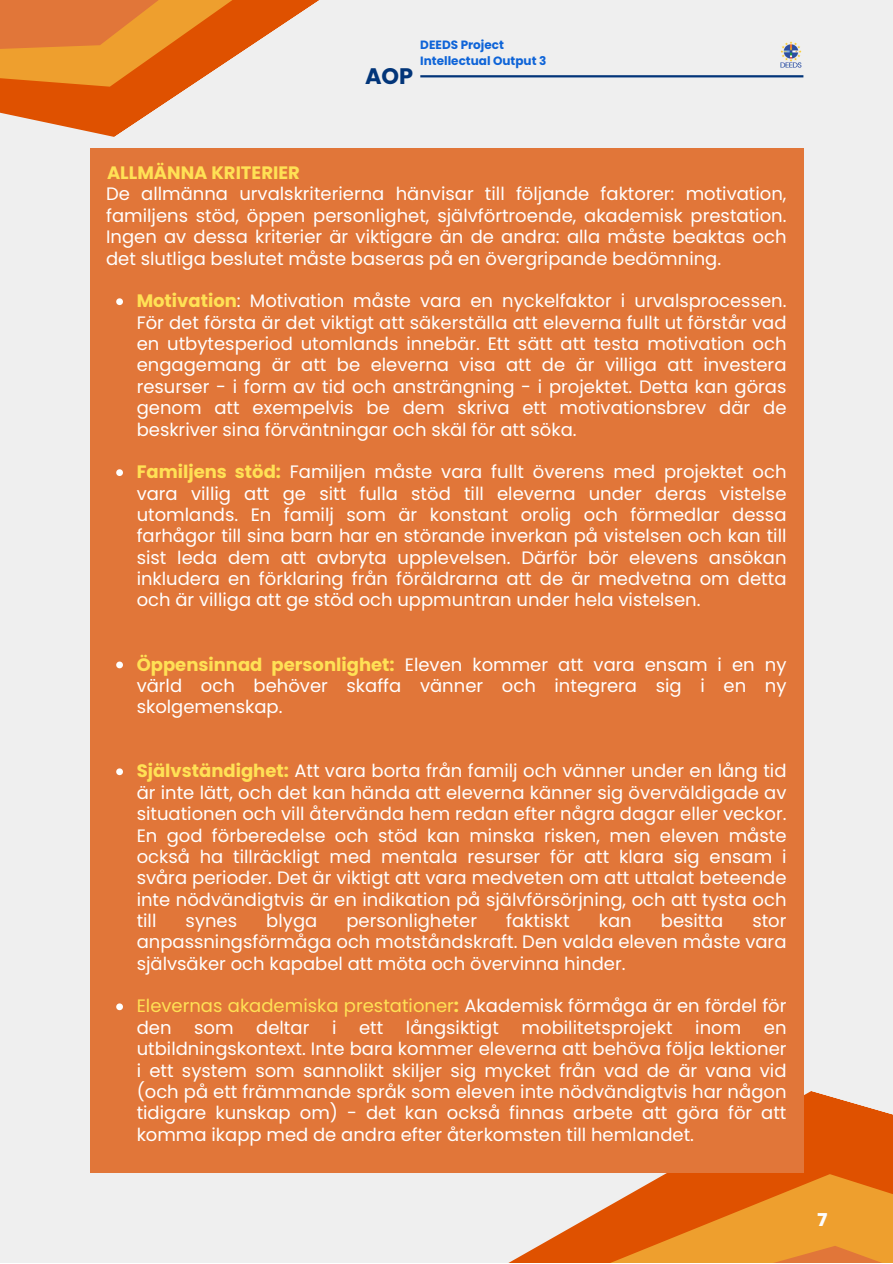
<style>
.page{position:relative;width:893px;height:1264px;background:#fff}
.page>*{position:absolute;margin:0;border:0;box-sizing:border-box;transform-origin:0 0}
.t1{font:700 22.5px "Poppins";color:#023579}
.t2{font:18px/21.3px "Poppins";color:#fff;text-align:justify}
.t3{font:700 18px "Poppins";color:#ffe155}
.t4{font:800 18px "Open Sans";color:#fdfdfe}
.t5{font:700 12px "Poppins";color:#0e64d8}
.s1{font-weight:700;color:#ffe155}
.s2{color:#ffe155}
</style>
<div class="page">
<div style="left:0;top:0;width:892px;height:1262px;background:#efefef"></div>
<svg style="left:0;top:0;width:483px;height:149px"></svg>
<svg style="left:510px;top:1103px;width:382px;height:159px"></svg>
<div style="left:90px;top:149px;width:713px;height:1024px;background:#e17639"></div>
<svg style="left:116px;top:298px;width:7px;height:7px"></svg>
<svg style="left:116px;top:469px;width:7px;height:7px"></svg>
<svg style="left:116px;top:661px;width:7px;height:7px"></svg>
<svg style="left:116px;top:768px;width:7px;height:7px"></svg>
<svg style="left:116px;top:1003px;width:7px;height:7px"></svg>
<img style="left:780px;top:41px;width:22px;height:27px">
<hr style="left:420px;top:75px;width:383px;height:2px;background:#023579">
<p class="t3" style="left:107px;top:160px;width:194px">ALLMÄNNA KRITERIER</p>
<p class="t1" style="left:365px;top:60px;width:50px">AOP</p>
<p class="t5" style="left:420px;top:36px;width:85px">DEEDS Project</p>
<p class="t5" style="left:420px;top:52px;width:128px">Intellectual Output 3</p>
<p class="t2" style="left:106px;top:183px;width:682px">De allmänna urvalskriterierna hänvisar till följande faktorer: motivation, familjens stöd, öppen personlighet, självförtroende, akademisk prestation.<br>Ingen av dessa kriterier är viktigare än de andra: alla måste beaktas och det slutliga beslutet måste baseras på en övergripande bedömning.</p>
<p class="t2" style="left:137px;top:290px;width:651px"><span class="s1">Motivation</span>: Motivation måste vara en nyckelfaktor i urvalsprocessen.<br>För det första är det viktigt att säkerställa att eleverna fullt ut förstår vad en utbytesperiod utomlands innebär. Ett sätt att testa motivation och engagemang är att be eleverna visa att de är villiga att investera resurser - i form av tid och ansträngning - i projektet. Detta kan göras genom att exempelvis be dem skriva ett motivationsbrev där de beskriver sina förväntningar och skäl för att söka.</p>
<p class="t2" style="left:137px;top:461px;width:651px"><span class="s1">Familjens stöd:</span> Familjen måste vara fullt överens med projektet och vara villig att ge sitt fulla stöd till eleverna under deras vistelse utomlands. En familj som är konstant orolig och förmedlar dessa farhågor till sina barn har en störande inverkan på vistelsen och kan till sist leda dem att avbryta upplevelsen. Därför bör elevens ansökan inkludera en förklaring från föräldrarna att de är medvetna om detta och är villiga att ge stöd och uppmuntran under hela vistelsen.</p>
<p class="t2" style="left:137px;top:653px;width:651px"><span class="s1">Öppensinnad personlighet:</span> Eleven kommer att vara ensam i en ny värld och behöver skaffa vänner och integrera sig i en ny skolgemenskap.</p>
<p class="t2" style="left:137px;top:760px;width:651px"><span class="s1">Självständighet:</span> Att vara borta från familj och vänner under en lång tid är inte lätt, och det kan hända att eleverna känner sig överväldigade av situationen och vill återvända hem redan efter några dagar eller veckor.<br>En god förberedelse och stöd kan minska risken, men eleven måste också ha tillräckligt med mentala resurser för att klara sig ensam i svåra perioder. Det är viktigt att vara medveten om att uttalat beteende inte nödvändigtvis är en indikation på självförsörjning, och att tysta och till</p>
<p class="t2" style="left:185px;top:910px;width:53px">synes</p>
<p class="t2" style="left:266px;top:910px;width:53px">blyga</p>
<p class="t2" style="left:346px;top:910px;width:132px">personligheter</p>
<p class="t2" style="left:506px;top:910px;width:65px">faktiskt</p>
<p class="t2" style="left:598px;top:910px;width:34px">kan</p>
<p class="t2" style="left:660px;top:910px;width:64px">besitta</p>
<p class="t2" style="left:137px;top:910px;width:651px;text-indent:615px">stor anpassningsförmåga och motståndskraft. Den valda eleven måste vara självsäker och kapabel att möta och övervinna hinder.</p>
<p class="t2" style="left:137px;top:995px;width:651px"><span class="s2">Elevernas akademiska prestationer</span><span class="s1">:</span> Akademisk förmåga är en fördel för den</p>
<p class="t2" style="left:194px;top:1016px;width:41px">som</p>
<p class="t2" style="left:256px;top:1016px;width:55px">deltar</p>
<p class="t2" style="left:332px;top:1016px;width:6px">i</p>
<p class="t2" style="left:359px;top:1016px;width:26px">ett</p>
<p class="t2" style="left:406px;top:1016px;width:94px">långsiktigt</p>
<p class="t2" style="left:521px;top:1016px;width:152px">mobilitetsprojekt</p>
<p class="t2" style="left:695px;top:1016px;width:47px">inom</p>
<p class="t2" style="left:137px;top:1016px;width:651px;text-indent:627px">en utbildningskontext. Inte bara kommer eleverna att behöva följa lektioner i ett system som sannolikt skiljer sig mycket från vad de är vana vid (och på ett främmande språk som eleven inte nödvändigtvis har någon tidigare kunskap om) - det kan också finnas arbete att göra för att komma ikapp med de andra efter återkomsten till hemlandet.</p>
<p class="t4" style="left:817px;top:1207px;width:12px">7</p>
</div>
